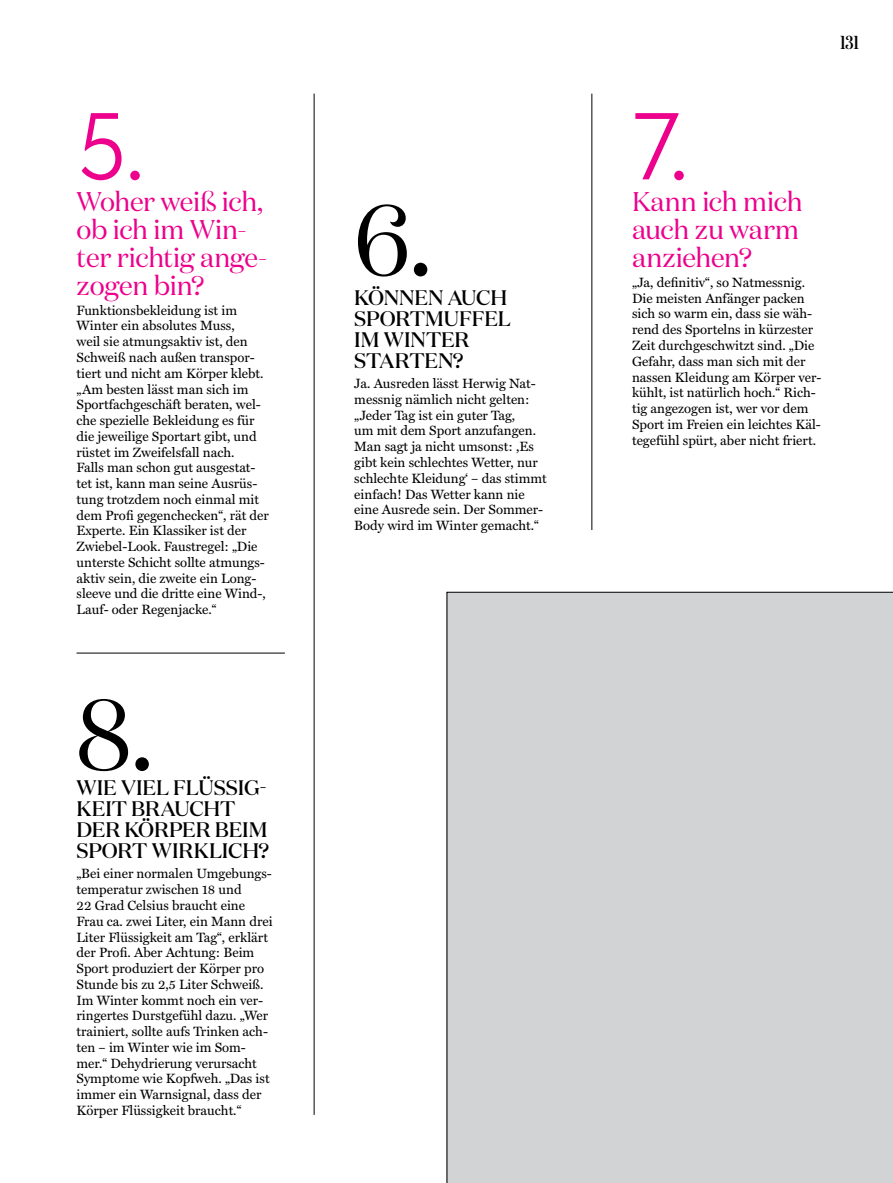
<style>
.page{position:relative;width:893px;height:1183px;background:#fff}
.page>*{position:absolute;margin:0;border:0;box-sizing:border-box;transform-origin:0 0}
.t1{font:100.2px "Bauer Grotesk OT";color:#ec008c}
.t2{font:100.2px "Domaine Display";color:#000}
.t3{font:27px/27.8px "Domaine Display";letter-spacing:-.01em;color:#ec008c}
.t4{font:500 21px/21px "Domaine Display";letter-spacing:-.01em;color:#000}
.t5{font:500 18.75px "Domaine Display Condensed";color:#000}
.t6{font:13.5px/15.8px "Miller Text";color:#000}
</style>
<div class="page">
<div style="left:447px;top:591px;width:446px;height:591px;background:#d1d3d4"></div>
<hr style="left:591px;top:94px;width:1px;height:436px;background:#000">
<hr style="left:314px;top:94px;width:1px;height:1020px;background:#000">
<hr style="left:77px;top:652px;width:208px;height:1px;background:#000">
<h1 class="t1" style="left:77px;top:85px;width:69px">5.</h1>
<h2 class="t3" style="left:77px;top:188px;width:192px">Woher weiß ich, ob ich im Win&shy;ter richtig ange&shy;zogen bin?</h2>
<p class="t6" style="left:77px;top:302px;width:194px">Funktionsbekleidung ist im<br>Winter ein absolutes Muss,<br>weil sie atmungsaktiv ist, den<br>Schweiß nach außen transpor&shy;tiert und nicht am Körper klebt. „Am besten lässt man sich im<br>Sportfachgeschäft beraten, wel&shy;che spezielle Bekleidung es für die jeweilige Sportart gibt, und rüstet im Zweifelsfall nach.<br>Falls man schon gut ausgestat&shy;tet ist, kann man seine Ausrüs&shy;tung trotzdem noch einmal mit dem Profi gegenchecken“, rät der<br>Experte. Ein Klassiker ist der<br>Zwiebel-Look. Faustregel: „Die unterste Schicht sollte atmungs&shy;aktiv sein, die zweite ein Long&shy;sleeve und die dritte eine Wind-,<br>Lauf- oder Regenjacke.“</p>
<h1 class="t2" style="left:77px;top:672px;width:78px">8.</h1>
<h3 class="t4" style="left:77px;top:777px;width:194px">WIE VIEL FLÜSSIG-<br>KEIT BRAUCHT<br>DER KÖRPER BEIM<br>SPORT WIRKLICH?</h3>
<p class="t6" style="left:77px;top:866px;width:198px">„Bei einer normalen Umgebungs&shy;temperatur zwischen 18 und<br>22 Grad Celsius braucht eine<br>Frau ca. zwei Liter, ein Mann drei<br>Liter Flüssigkeit am Tag“, erklärt der Profi. Aber Achtung: Beim<br>Sport produziert der Körper pro<br>Stunde bis zu 2,5 Liter Schweiß.<br>Im Winter kommt noch ein ver&shy;ringertes Durstgefühl dazu. „Wer trainiert, sollte aufs Trinken ach&shy;ten – im Winter wie im Som&shy;mer.“ Dehydrierung verursacht<br>Symptome wie Kopfweh. „Das ist immer ein Warnsignal, dass der<br>Körper Flüssigkeit braucht.“</p>
<h1 class="t2" style="left:354px;top:178px;width:79px">6.</h1>
<h3 class="t4" style="left:354px;top:287px;width:158px">KÖNNEN AUCH<br>SPORTMUFFEL<br>IM WINTER<br>STARTEN?</h3>
<p class="t6" style="left:354px;top:376px;width:194px">Ja. Ausreden lässt Herwig Nat&shy;messnig nämlich nicht gelten: „Jeder Tag ist ein guter Tag,<br>um mit dem Sport anzufangen.<br>Man sagt ja nicht umsonst: ,Es gibt kein schlechtes Wetter, nur schlechte Kleidung‘ – das stimmt einfach! Das Wetter kann nie eine Ausrede sein. Der Sommer-<br>Body wird im Winter gemacht.“</p>
<h3 class="t5" style="left:840px;top:31px;width:20px">131</h3>
<h1 class="t1" style="left:632px;top:85px;width:58px">7.</h1>
<h2 class="t3" style="left:632px;top:188px;width:172px">Kann ich mich auch zu warm anziehen?</h2>
<p class="t6" style="left:632px;top:275px;width:191px">„Ja, definitiv“, so Natmessnig.<br>Die meisten Anfänger packen sich so warm ein, dass sie wäh&shy;rend des Sportelns in kürzester<br>Zeit durchgeschwitzt sind. „Die<br>Gefahr, dass man sich mit der nassen Kleidung am Körper ver&shy;kühlt, ist natürlich hoch.“ Rich&shy;tig angezogen ist, wer vor dem<br>Sport im Freien ein leichtes Käl&shy;tegefühl spürt, aber nicht friert.</p>
</div>
